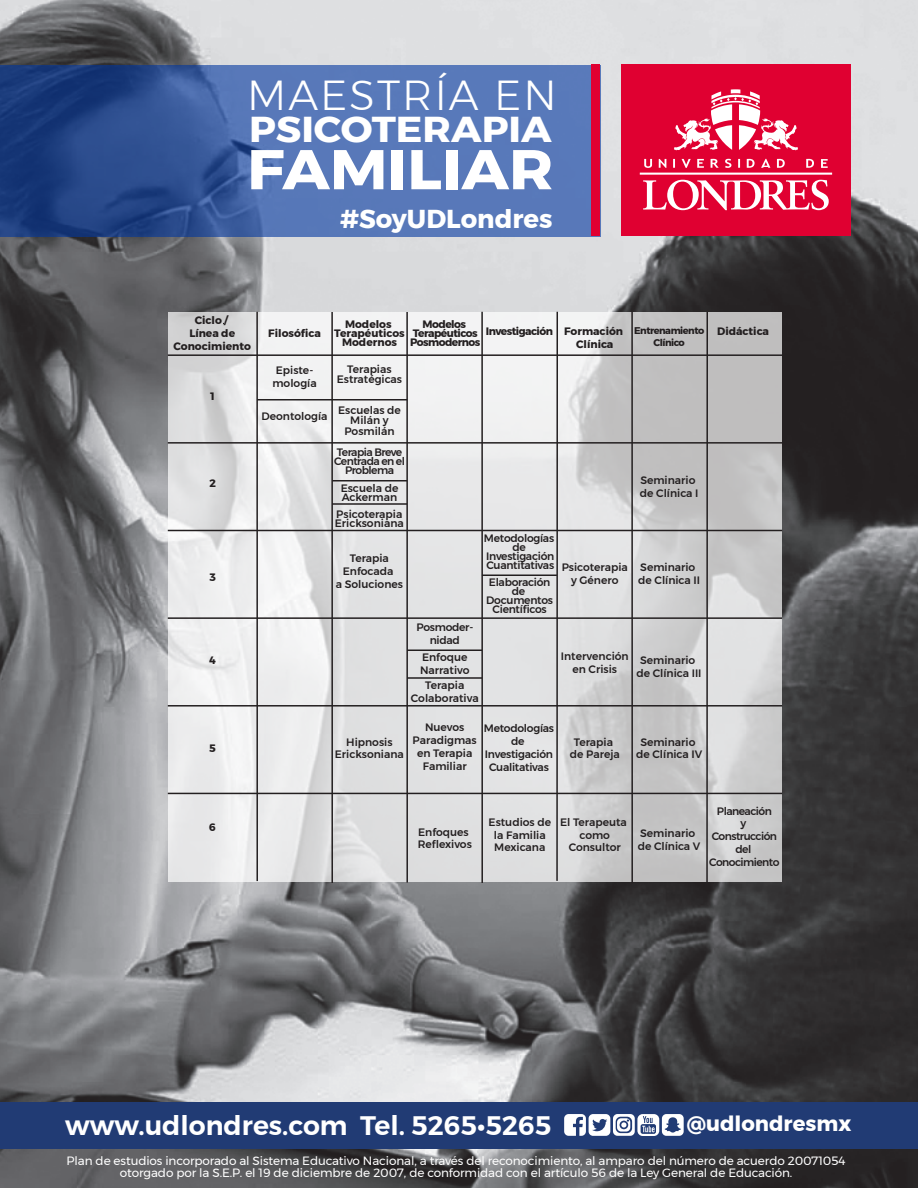
<style>
.page{position:relative;width:918px;height:1188px;background:#fff}
.page>*{position:absolute;margin:0;border:0;box-sizing:border-box;transform-origin:0 0}
.t1{font:700 55.95px "Montserrat";color:#fff;scale:1.1 1}
.t2{font:300 41.85px "Montserrat";letter-spacing:.05em;color:#fff}
.t3{font:700 35.85px "Montserrat";color:#fff;scale:1.1 1}
.t4{font:600 26.7px "Montserrat";color:#fff}
.t5{font:700 25.95px "Montserrat";color:#fff}
.t6{font:700 21.15px "Montserrat";color:#fff}
.t7{font:12px/12px "Montserrat";letter-spacing:-.01em;color:#fff;text-align:center}
.t8{font:500 10.8px/12.9px "Montserrat";color:#231f20;text-align:center}
.t9{font:500 10.8px/9px "Montserrat";letter-spacing:-.025em;color:#231f20;text-align:center}
.t10{font:700 10.8px/9px "Montserrat";color:#231f20;text-align:center}
.t11{font:500 10.8px/12.9px "Montserrat";letter-spacing:-.05em;color:#231f20;text-align:center}
.t12{font:700 10.8px/9px "Montserrat";letter-spacing:-.05em;color:#231f20;text-align:center}
.t13{font:700 9.75px/11.7px "Montserrat";letter-spacing:-.05em;color:#231f20;text-align:center}
</style>
<div class="page">
<img style="left:0;top:0;width:918px;height:1188px">
<svg style="left:0;top:65px;width:592px;height:171px;background:#4464a5"></svg>
<div style="left:592px;top:65px;width:8px;height:171px;background:#e00031"></div>
<div style="left:621px;top:64px;width:229px;height:172px;background:#e00031"></div>
<svg style="left:640px;top:159px;width:192px;height:51px"></svg>
<svg style="left:674px;top:89px;width:124px;height:61px"></svg>
<svg style="left:168px;top:312px;width:613px;height:569px"></svg>
<hr style="left:556px;top:312px;width:2px;height:569px;background:#231f20">
<hr style="left:406px;top:312px;width:2px;height:571px;background:#231f20">
<hr style="left:168px;top:442px;width:615px;height:2px;background:#231f20">
<hr style="left:168px;top:530px;width:614px;height:1px;background:#231f20">
<hr style="left:168px;top:354px;width:615px;height:2px;background:#231f20">
<hr style="left:256px;top:312px;width:2px;height:569px;background:#231f20">
<hr style="left:168px;top:705px;width:614px;height:2px;background:#231f20">
<hr style="left:168px;top:793px;width:614px;height:1px;background:#231f20">
<hr style="left:706px;top:312px;width:2px;height:571px;background:#231f20">
<hr style="left:168px;top:617px;width:614px;height:2px;background:#231f20">
<hr style="left:331px;top:312px;width:2px;height:571px;background:#231f20">
<hr style="left:481px;top:312px;width:2px;height:571px;background:#231f20">
<hr style="left:631px;top:312px;width:2px;height:571px;background:#231f20">
<hr style="left:257px;top:399px;width:150px;height:1px;background:#231f20">
<hr style="left:332px;top:480px;width:75px;height:2px;background:#231f20">
<hr style="left:332px;top:503px;width:75px;height:2px;background:#231f20">
<hr style="left:482px;top:574px;width:75px;height:2px;background:#231f20">
<hr style="left:407px;top:650px;width:75px;height:1px;background:#231f20">
<hr style="left:407px;top:677px;width:75px;height:2px;background:#231f20">
<div style="left:0;top:1102px;width:918px;height:47px;background:#213b74"></div>
<svg style="left:564px;top:1114px;width:120px;height:22px"></svg>
<h2 class="t2" style="left:247px;top:64px;width:311px">MAESTRÍA EN</h2>
<h3 class="t3" style="left:249px;top:100px;width:277px">PSICOTERAPIA</h3>
<h1 class="t1" style="left:247px;top:125px;width:280px">FAMILIAR</h1>
<h3 class="t5" style="left:340px;top:198px;width:214px">#SoyUDLondres</h3>
<p class="t10" style="left:195px;top:316px;width:35px">Ciclo /</p>
<p class="t10" style="left:174px;top:327px;width:79px;line-height:12.9px">Línea de<br>Conocimiento</p>
<p class="t10" style="left:210px;top:391px;width:6px">1</p>
<p class="t10" style="left:209px;top:478px;width:8px">2</p>
<p class="t10" style="left:209px;top:573px;width:8px">3</p>
<p class="t10" style="left:209px;top:655px;width:8px">4</p>
<p class="t10" style="left:209px;top:744px;width:8px">5</p>
<p class="t10" style="left:334px;top:319px;width:72px">Modelos<br>Terapéuticos<br>Modernos</p>
<p class="t12" style="left:410px;top:319px;width:72px">Modelos<br>Terapéuticos<br>Posmodernos</p>
<p class="t10" style="left:268px;top:329px;width:54px">Filosófica</p>
<p class="t12" style="left:486px;top:327px;width:69px">Investigación</p>
<p class="t8" style="left:337px;top:364px;width:67px;line-height:10.5px">Terapias<br>Estratégicas</p>
<p class="t8" style="left:338px;top:405px;width:64px;line-height:10.5px">Escuelas de<br>Milán y<br>Posmilán</p>
<p class="t11" style="left:334px;top:448px;width:72px;line-height:9px">Terapia Breve<br>Centrada en el<br>Problema</p>
<p class="t8" style="left:341px;top:484px;width:59px;line-height:9px;text-align:left">Escuela de<br>Ackerman</p>
<p class="t8" style="left:335px;top:510px;width:71px;line-height:9px;text-align:left">Psicoterapia<br>Ericksoniana</p>
<p class="t8" style="left:272px;top:364px;width:46px">Episte&shy;mología</p>
<p class="t8" style="left:262px;top:410px;width:68px">Deontología</p>
<p class="t8" style="left:336px;top:552px;width:69px">Terapia<br>Enfocada<br>a Soluciones</p>
<p class="t9" style="left:484px;top:534px;width:72px">Metodologías de<br>Investigación<br>Cuantitativas</p>
<p class="t9" style="left:486px;top:578px;width:68px">Elaboración de<br>Documentos<br>Científicos</p>
<p class="t10" style="left:564px;top:325px;width:61px;line-height:12.9px">Formación<br>Clínica</p>
<p class="t13" style="left:634px;top:325px;width:72px">Entrenamiento<br>Clínico</p>
<p class="t10" style="left:717px;top:327px;width:53px">Didáctica</p>
<p class="t8" style="left:640px;top:474px;width:60px;text-align:left">Seminario de Clínica I</p>
<p class="t8" style="left:562px;top:560px;width:68px">Psicoterapia y Género</p>
<p class="t8" style="left:638px;top:560px;width:63px;text-align:left">Seminario de Clínica II</p>
<p class="t9" style="left:416px;top:620px;width:58px;line-height:12.9px">Posmoder&shy;nidad</p>
<p class="t8" style="left:420px;top:650px;width:51px;text-align:left">Enfoque<br>Narrativo</p>
<p class="t8" style="left:411px;top:678px;width:69px">Terapia<br>Colaborativa</p>
<p class="t8" style="left:561px;top:650px;width:69px">Intervención en Crisis</p>
<p class="t8" style="left:636px;top:653px;width:67px">Seminario de Clínica III</p>
<p class="t8" style="left:335px;top:735px;width:71px">Hipnosis<br>Ericksoniana</p>
<p class="t8" style="left:413px;top:721px;width:66px">Nuevos<br>Paradigmas en Terapia<br>Familiar</p>
<p class="t9" style="left:484px;top:722px;width:72px;line-height:12.9px">Metodologías de<br>Investigación<br>Cualitativas</p>
<p class="t8" style="left:570px;top:735px;width:51px">Terapia de Pareja</p>
<p class="t8" style="left:636px;top:735px;width:68px">Seminario de Clínica IV</p>
<p class="t10" style="left:209px;top:823px;width:8px">6</p>
<p class="t8" style="left:418px;top:825px;width:56px;text-align:left">Enfoques<br>Reflexivos</p>
<p class="t8" style="left:489px;top:815px;width:64px">Estudios de la Familia<br>Mexicana</p>
<p class="t8" style="left:560px;top:815px;width:68px">El Terapeuta como<br>Consultor</p>
<p class="t8" style="left:638px;top:827px;width:64px;text-align:left">Seminario de Clínica V</p>
<p class="t11" style="left:709px;top:804px;width:72px">Planeación<br>y<br>Construcción del<br>Conocimiento</p>
<h3 class="t4" style="left:65px;top:1104px;width:488px">www.udlondres.com Tel. 5265•5265</h3>
<h3 class="t6" style="left:687px;top:1107px;width:166px">@udlondresmx</h3>
<p class="t7" style="left:67px;top:1155px;width:780px">Plan de estudios incorporado al Sistema Educativo Nacional, a través del reconocimiento, al amparo del número de acuerdo 20071054 otorgado por la S.E.P. el 19 de diciembre de 2007, de conformidad con el artículo 56 de la Ley General de Educación.</p>
</div>
